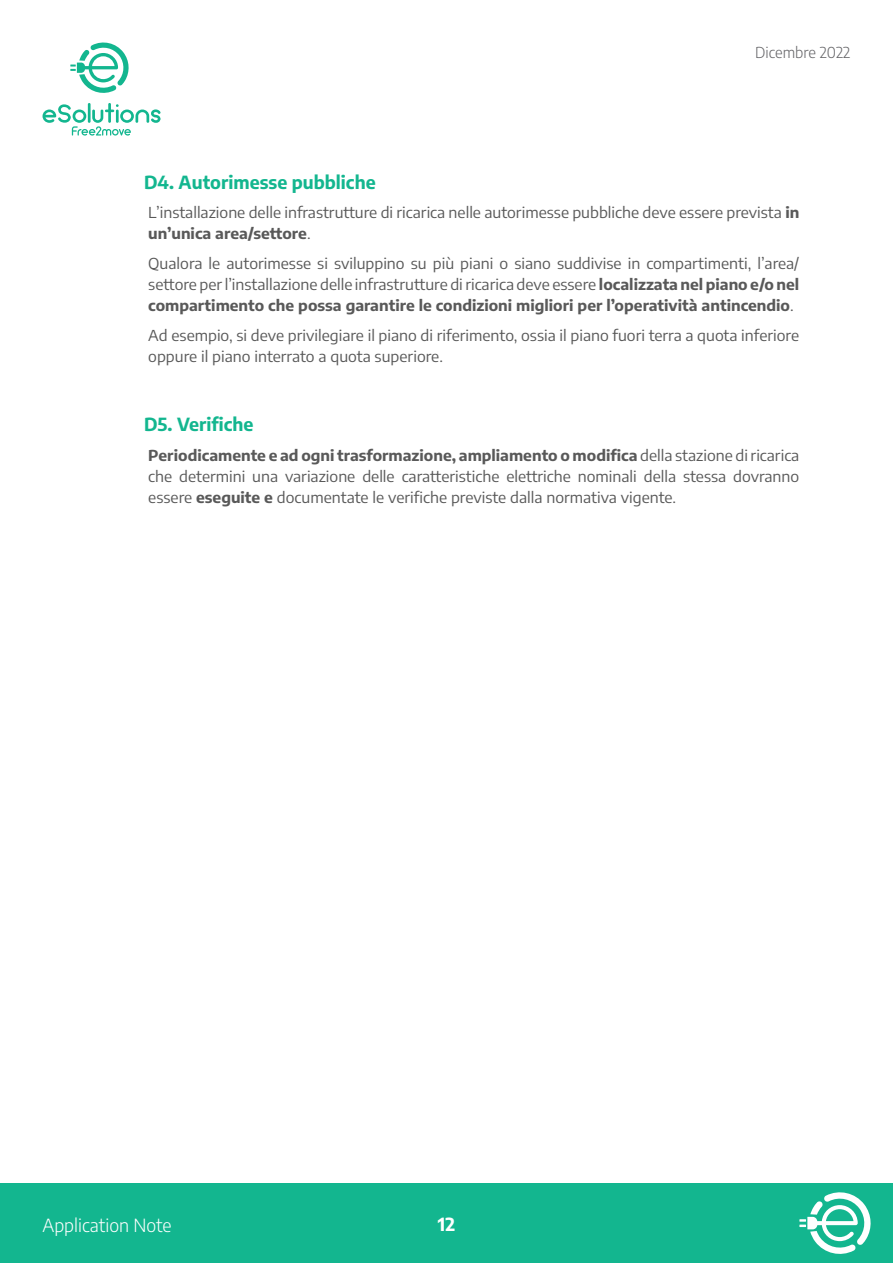
<style>
.page{position:relative;width:893px;height:1263px;background:#fff}
.page>*{position:absolute;margin:0;border:0;box-sizing:border-box;transform-origin:0 0}
.TITOLETTO{font:700 18px "Encode Sans";color:#13b68f}
.t1{font:300 18px "Encode Sans";color:#fff}
.t2{font:700 18px "Encode Sans";color:#fff}
.Body_1{font:15px/21px "Encode Sans";color:#595959;scale:1.05 1}
.t3{font:300 15px "Encode Sans";color:#636366}
.s1{font-weight:700}
</style>
<div class="page">
<div style="left:0;top:1183px;width:893px;height:80px;background:#13b68f"></div>
<svg style="left:70px;top:42px;width:59px;height:51px"></svg>
<svg style="left:43px;top:103px;width:118px;height:33px"></svg>
<svg style="left:799px;top:1192px;width:72px;height:62px"></svg>
<p class="t3" style="left:755px;top:42px;width:97px">Dicembre 2022</p>
<p class="TITOLETTO" style="left:144px;top:170px;width:233px">D4. Autorimesse pubbliche</p>
<p class="Body_1" style="left:148px;top:201px;width:622px">L’installazione delle infrastrutture di ricarica nelle autorimesse pubbliche deve essere prevista <span class="s1">in un’unica area/settore</span>.</p>
<p class="Body_1" style="left:148px;top:252px;width:621px;text-align:justify">Qualora le autorimesse si sviluppino su più piani o siano suddivise in compartimenti, l’area/ settore per l’installazione delle infrastrutture di ricarica deve essere <span class="s1">localizzata nel piano e/o nel compartimento che possa garantire le condizioni migliori per l’operatività antincendio</span>.</p>
<p class="Body_1" style="left:148px;top:324px;width:621px">Ad esempio, si deve privilegiare il piano di riferimento, ossia il piano fuori terra a quota inferiore oppure il piano interrato a quota superiore.</p>
<p class="TITOLETTO" style="left:144px;top:412px;width:111px">D5. Verifiche</p>
<p class="Body_1" style="left:148px;top:444px;width:621px;text-align:justify"><span class="s1">Periodicamente e ad ogni trasformazione, ampliamento o modifica</span> della stazione di ricarica che determini una variazione delle caratteristiche elettriche nominali della stessa dovranno essere <span class="s1">eseguite e</span> documentate le verifiche previste dalla normativa vigente.</p>
<p class="t1" style="left:43px;top:1213px;width:131px">Application Note</p>
<p class="t2" style="left:438px;top:1212px;width:19px">12</p>
</div>
